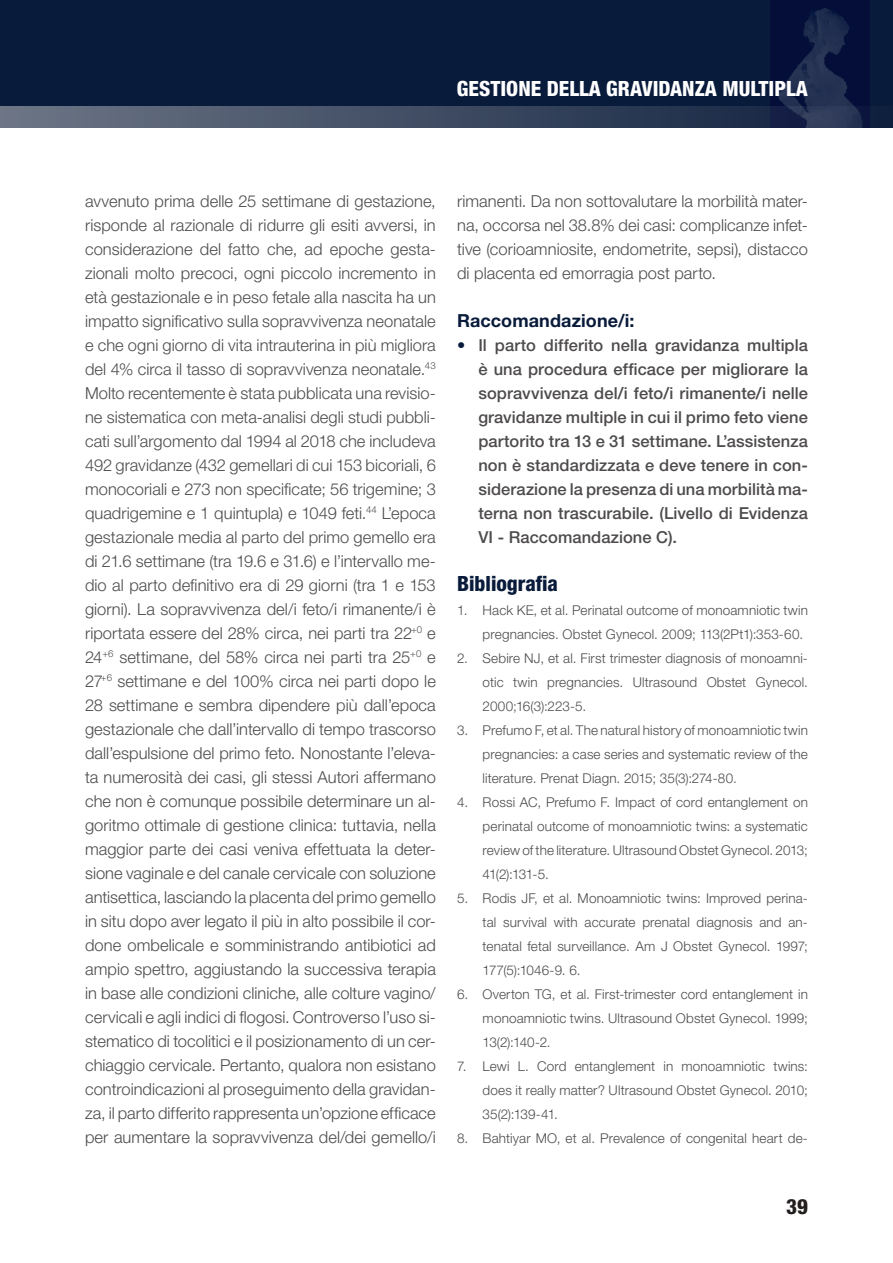
<style>
.page{position:relative;width:893px;height:1263px;background:#fff}
.page>*{position:absolute;margin:0;border:0;box-sizing:border-box;transform-origin:0 0}
.t1{font:800 condensed 21px "Helvetica Neue LT Std";color:#fff}
.t2{font:800 condensed 21px "Helvetica Neue LT Std";color:#091b3a}
.t3{font:800 condensed 21px "Helvetica Neue LT Std";color:#241f1f}
.t4{font:700 18px "Helvetica Neue LT Std";letter-spacing:.005em;color:#091b3a}
.t5{font:300 16.5px/24px "Helvetica Neue LT Std";color:#4e4b4c;text-align:justify}
.t6{font:500 16.5px/24px "Helvetica Neue LT Std";letter-spacing:.005em;color:#4e4b4c;text-align:justify}
.t7{font:300 13.5px/24px "Helvetica Neue LT Std";letter-spacing:.01em;color:#4e4b4c;text-align:justify}
.s1{color:#091b3a}
</style>
<div class="page">
<div style="left:0;top:0;width:893px;height:128px;background:#091b3a"></div>
<img style="left:771px;top:0;width:98px;height:106px">
<svg style="left:0;top:106px;width:862px;height:22px;background:#404c64"></svg>
<p class="t1" style="left:457px;top:75px;width:352px">GESTIONE DELLA GRAVIDANZA MULTIPLA</p>
<p class="t5" style="left:85px;top:189px;width:352px">avvenuto prima delle 25 settimane di gestazione, risponde al razionale di ridurre gli esiti avversi, in considerazione del fatto che, ad epoche gesta‑ zionali molto precoci, ogni piccolo incremento in età gestazionale e in peso fetale alla nascita ha un impatto significativo sulla sopravvivenza neonatale e che ogni giorno di vita intrauterina in più migliora del 4% circa il tasso di sopravvivenza neonatale.<sup>43<br></sup>Molto recentemente è stata pubblicata una revisio‑ ne sistematica con meta-analisi degli studi pubbli‑ cati sull’argomento dal 1994 al 2018 che includeva 492 gravidanze (432 gemellari di cui 153 bicoriali, 6 monocoriali e 273 non specificate; 56 trigemine; 3 quadrigemine e 1 quintupla) e 1049 feti.<sup>44</sup> L’epoca gestazionale media al parto del primo gemello era di 21.6 settimane (tra 19.6 e 31.6) e l’intervallo me‑ dio al parto definitivo era di 29 giorni (tra 1 e 153 giorni). La sopravvivenza del/i feto/i rimanente/i è riportata essere del 28% circa, nei parti tra 22<sup>+0</sup> e 24<sup>+6</sup> settimane, del 58% circa nei parti tra 25<sup>+0</sup> e 27<sup>+6</sup> settimane e del 100% circa nei parti dopo le 28 settimane e sembra dipendere più dall’epoca gestazionale che dall’intervallo di tempo trascorso dall’espulsione del primo feto. Nonostante l’eleva‑ ta numerosità dei casi, gli stessi Autori affermano che non è comunque possibile determinare un al‑ goritmo ottimale di gestione clinica: tuttavia, nella maggior parte dei casi veniva effettuata la deter‑ sione vaginale e del canale cervicale con soluzione antisettica, lasciando la placenta del primo gemello in situ dopo aver legato il più in alto possibile il cor‑ done ombelicale e somministrando antibiotici ad ampio spettro, aggiustando la successiva terapia in base alle condizioni cliniche, alle colture vagino/ cervicali e agli indici di flogosi. Controverso l’uso si‑ stematico di tocolitici e il posizionamento di un cer‑ chiaggio cervicale. Pertanto, qualora non esistano controindicazioni al proseguimento della gravidan‑ za, il parto differito rappresenta un’opzione efficace per aumentare la sopravvivenza del/dei gemello/i</p>
<p class="t5" style="left:457px;top:189px;width:352px">rimanenti. Da non sottovalutare la morbilità mater‑ na, occorsa nel 38.8% dei casi: complicanze infet‑ tive (corioamniosite, endometrite, sepsi), distacco di placenta ed emorragia post parto.</p>
<p class="t4" style="left:457px;top:309px;width:179px">Raccomandazione/i:</p>
<p class="t6" style="left:478px;top:333px;width:331px;text-indent:-21px"><span class="s1">•</span> Il parto differito nella gravidanza multipla è una procedura efficace per migliorare la sopravvivenza del/i feto/i rimanente/i nelle gravidanze multiple in cui il primo feto viene partorito tra 13 e 31 settimane. L’assistenza non è standardizzata e deve tenere in con&shy;siderazione la presenza di una morbilità ma&shy;terna non trascurabile. (Livello di Evidenza VI - Raccomandazione C).</p>
<p class="t2" style="left:457px;top:570px;width:102px">Bibliografia</p>
<p class="t7" style="left:483px;top:598px;width:327px;text-indent:-26px">1. Hack KE, et al. Perinatal outcome of monoamniotic twin pregnancies. Obstet Gynecol. 2009; 113(2Pt1):353‐60.</p>
<p class="t7" style="left:483px;top:646px;width:327px;text-indent:-26px">2. Sebire NJ, et al. First trimester diagnosis of monoamni‑ otic twin pregnancies. Ultrasound Obstet Gynecol.<br>2000;16(3):223‐5.</p>
<p class="t7" style="left:483px;top:718px;width:327px;text-indent:-26px">3. Prefumo F, et al. The natural history of monoamniotic twin pregnancies: a case series and systematic review of the literature. Prenat Diagn. 2015; 35(3):274‐80.</p>
<p class="t7" style="left:483px;top:790px;width:327px;text-indent:-26px">4. Rossi AC, Prefumo F. Impact of cord entanglement on perinatal outcome of monoamniotic twins: a systematic review of the literature. Ultrasound Obstet Gynecol. 2013; 41(2):131‐5.</p>
<p class="t7" style="left:483px;top:886px;width:327px;text-indent:-26px">5. Rodis JF, et al. Monoamniotic twins: Improved perina‑ tal survival with accurate prenatal diagnosis and an‑ tenatal fetal surveillance. Am J Obstet Gynecol. 1997; 177(5):1046‐9. 6.</p>
<p class="t7" style="left:483px;top:982px;width:327px;text-indent:-26px">6. Overton TG, et al. First‐trimester cord entanglement in monoamniotic twins. Ultrasound Obstet Gynecol. 1999; 13(2):140‐2.</p>
<p class="t7" style="left:483px;top:1054px;width:327px;text-indent:-26px">7. Lewi L. Cord entanglement in monoamniotic twins: does it really matter? Ultrasound Obstet Gynecol. 2010; 35(2):139‐41.</p>
<p class="t7" style="left:457px;top:1126px;width:352px">8. Bahtiyar MO, et al. Prevalence of congenital heart de‑</p>
<p class="t3" style="left:786px;top:1194px;width:23px">39</p>
</div>
